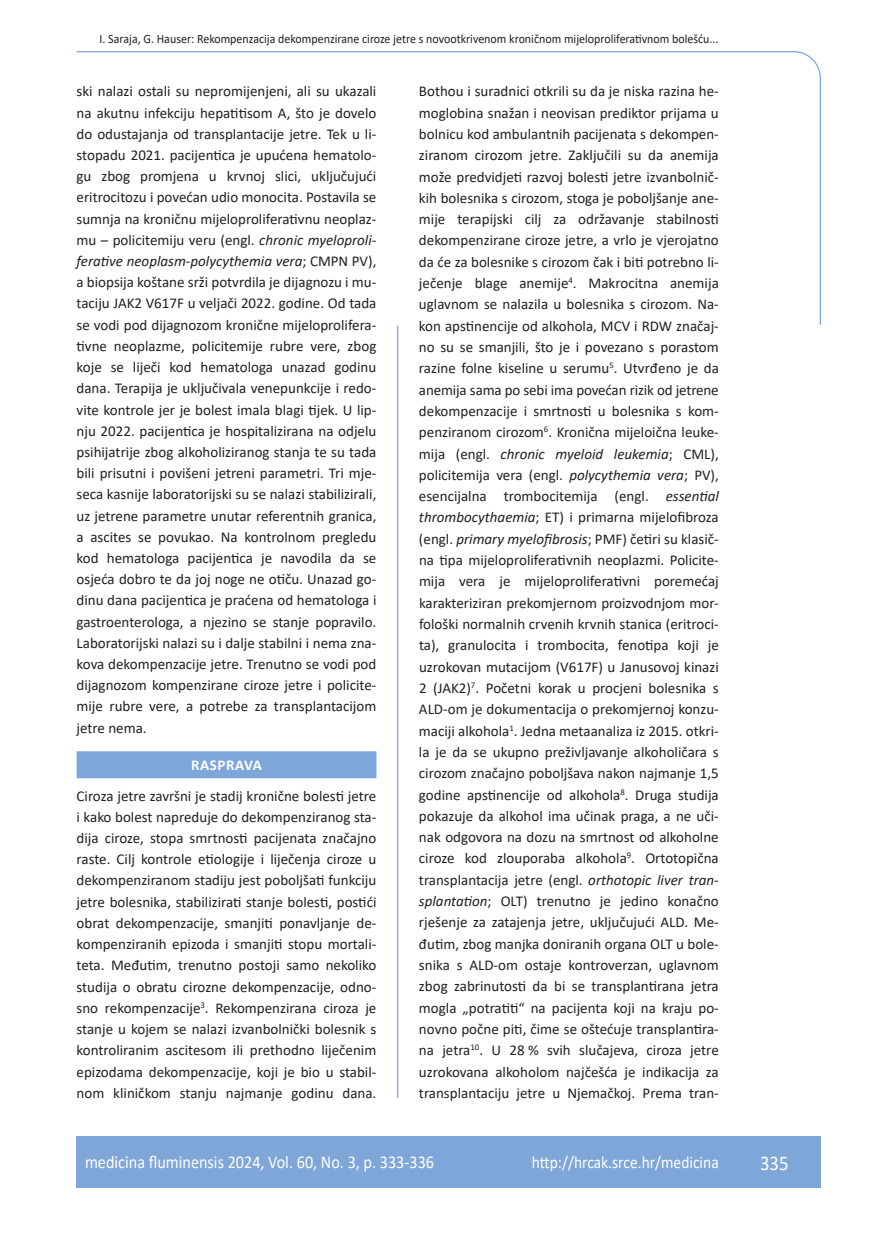
<style>
.page{position:relative;width:872px;height:1234px;background:#fff}
.page>*{position:absolute;margin:0;border:0;box-sizing:border-box;transform-origin:0 0}
.t1{font:21px "Calibri";color:#fff;scale:.9 1}
.t2{font:18px "Calibri";color:#fff;scale:.9 1}
.t3{font:17.25px "Calibri";color:#fff;scale:.9 1}
.t4{font:15px/21.3px "Calibri";color:#231f20;text-align:justify}
.t5{font:700 15px "Calibri";letter-spacing:.04em;color:#fff}
.t6{font:12.75px "Calibri";color:#231f20;scale:.94 1}
.s1{font-style:italic}
</style>
<div class="page">
<svg style="left:76px;top:51px;width:745px;height:275px"></svg>
<hr style="left:397px;top:325px;width:1px;height:772px;background:#7ea6d8">
<div style="left:77px;top:1135px;width:744px;height:51px;background:#7ea6d8"></div>
<div style="left:77px;top:751px;width:299px;height:27px;background:#7ea6d8"></div>
<p class="t6" style="left:100px;top:29px;width:660px">I. Saraja, G. Hauser: Rekompenzacija dekompenzirane ciroze jetre s novootkrivenom kroničnom mijeloproliferativnom bolešću...</p>
<p class="t4" style="left:77px;top:80px;width:301px">ski nalazi ostali su nepromijenjeni, ali su ukazali na akutnu infekciju hepatitisom A, što je dovelo do odustajanja od transplantacije jetre. Tek u li&shy;stopadu 2021. pacijentica je upućena hematolo&shy;gu zbog promjena u krvnoj slici, uključujući eritrocitozu i povećan udio monocita. Postavila se sumnja na kroničnu mijeloproliferativnu neoplaz&shy;mu – policitemiju veru (engl. <span class="s1">chronic myeloproli&shy;ferative neoplasm-polycythemia vera</span>; CMPN PV), a biopsija koštane srži potvrdila je dijagnozu i mu&shy;taciju JAK2 V617F u veljači 2022. godine. Od tada se vodi pod dijagnozom kronične mijeloprolifera&shy;tivne neoplazme, policitemije rubre vere, zbog koje se liječi kod hematologa unazad godinu dana. Terapija je uključivala venepunkcije i redo&shy;vite kontrole jer je bolest imala blagi tijek. U lip&shy;nju 2022. pacijentica je hospitalizirana na odjelu psihijatrije zbog alkoholiziranog stanja te su tada bili prisutni i povišeni jetreni parametri. Tri mje&shy;seca kasnije laboratorijski su se nalazi stabilizirali, uz jetrene parametre unutar referentnih granica, a ascites se povukao. Na kontrolnom pregledu kod hematologa pacijentica je navodila da se osjeća dobro te da joj noge ne otiču. Unazad go&shy;dinu dana pacijentica je praćena od hematologa i gastroenterologa, a njezino se stanje popravilo.<br>Laboratorijski nalazi su i dalje stabilni i nema zna&shy;kova dekompenzacije jetre. Trenutno se vodi pod dijagnozom kompenzirane ciroze jetre i policite&shy;mije rubre vere, a potrebe za transplantacijom jetre nema.</p>
<p class="t5" style="left:191px;top:754px;width:72px">RASPRAVA</p>
<p class="t4" style="left:77px;top:784px;width:301px">Ciroza jetre završni je stadij kronične bolesti jetre i kako bolest napreduje do dekompenziranog sta&shy;dija ciroze, stopa smrtnosti pacijenata značajno raste. Cilj kontrole etiologije i liječenja ciroze u dekompenziranom stadiju jest poboljšati funkciju jetre bolesnika, stabilizirati stanje bolesti, postići obrat dekompenzacije, smanjiti ponavljanje de&shy;kompenziranih epizoda i smanjiti stopu mortali&shy;teta. Međutim, trenutno postoji samo nekoliko studija o obratu cirozne dekompenzacije, odno&shy;sno rekompenzacije<sup>3</sup>. Rekompenzirana ciroza je stanje u kojem se nalazi izvanbolnički bolesnik s kontroliranim ascitesom ili prethodno liječenim epizodama dekompenzacije, koji je bio u stabil&shy;nom kliničkom stanju najmanje godinu dana.</p>
<p class="t4" style="left:419px;top:80px;width:301px">Bothou i suradnici otkrili su da je niska razina he&shy;moglobina snažan i neovisan prediktor prijama u bolnicu kod ambulantnih pacijenata s dekompen&shy;ziranom cirozom jetre. Zaključili su da anemija može predvidjeti razvoj bolesti jetre izvanbolnič&shy;kih bolesnika s cirozom, stoga je poboljšanje ane&shy;mije terapijski cilj za održavanje stabilnosti dekompenzirane ciroze jetre, a vrlo je vjerojatno da će za bolesnike s cirozom čak i biti potrebno li&shy;ječenje blage anemije<sup>4</sup>. Makrocitna anemija uglavnom se nalazila u bolesnika s cirozom. Na&shy;kon apstinencije od alkohola, MCV i RDW značaj&shy;no su se smanjili, što je i povezano s porastom razine folne kiseline u serumu<sup>5</sup>. Utvrđeno je da anemija sama po sebi ima povećan rizik od jetrene dekompenzacije i smrtnosti u bolesnika s kom&shy;penziranom cirozom<sup>6</sup>. Kronična mijeloična leuke&shy;mija (engl. <span class="s1">chronic myeloid leukemia</span>; CML), policitemija vera (engl. <span class="s1">polycythemia vera</span>; PV), esencijalna trombocitemija (engl. <span class="s1">essential thrombocythaemia</span>; ET) i primarna mijelofibroza (engl. <span class="s1">primary myelofibrosis</span>; PMF) četiri su klasič&shy;na tipa mijeloproliferativnih neoplazmi. Policite&shy;mija vera je mijeloproliferativni poremećaj karakteriziran prekomjernom proizvodnjom mor&shy;fološki normalnih crvenih krvnih stanica (eritroci&shy;ta), granulocita i trombocita, fenotipa koji je uzrokovan mutacijom (V617F) u Janusovoj kinazi 2 (JAK2)<sup>7</sup>. Početni korak u procjeni bolesnika s ALD-om je dokumentacija o prekomjernoj konzu&shy;maciji alkohola<sup>1</sup>. Jedna metaanaliza iz 2015. otkri&shy;la je da se ukupno preživljavanje alkoholičara s cirozom značajno poboljšava nakon najmanje 1,5 godine apstinencije od alkohola<sup>8</sup>. Druga studija pokazuje da alkohol ima učinak praga, a ne uči&shy;nak odgovora na dozu na smrtnost od alkoholne ciroze kod zlouporaba alkohola<sup>9</sup>. Ortotopična transplantacija jetre (engl. <span class="s1">orthotopic liver tran&shy;splantation</span>; OLT) trenutno je jedino konačno rješenje za zatajenja jetre, uključujući ALD. Me&shy;đutim, zbog manjka doniranih organa OLT u bole&shy;snika s ALD-om ostaje kontroverzan, uglavnom zbog zabrinutosti da bi se transplantirana jetra mogla „potratiti“ na pacijenta koji na kraju po&shy;novno počne piti, čime se oštećuje transplantira&shy;na jetra<sup>10</sup>. U 28 % svih slučajeva, ciroza jetre uzrokovana alkoholom najčešća je indikacija za transplantaciju jetre u Njemačkoj. Prema tran-</p>
<p class="t2" style="left:85px;top:1149px;width:389px">medicina fluminensis 2024, Vol. 60, No. 3, p. 333-336</p>
<p class="t3" style="left:532px;top:1150px;width:209px">http://hrcak.srce.hr/medicina</p>
<h1 class="t1" style="left:760px;top:1147px;width:33px">335</h1>
</div>
